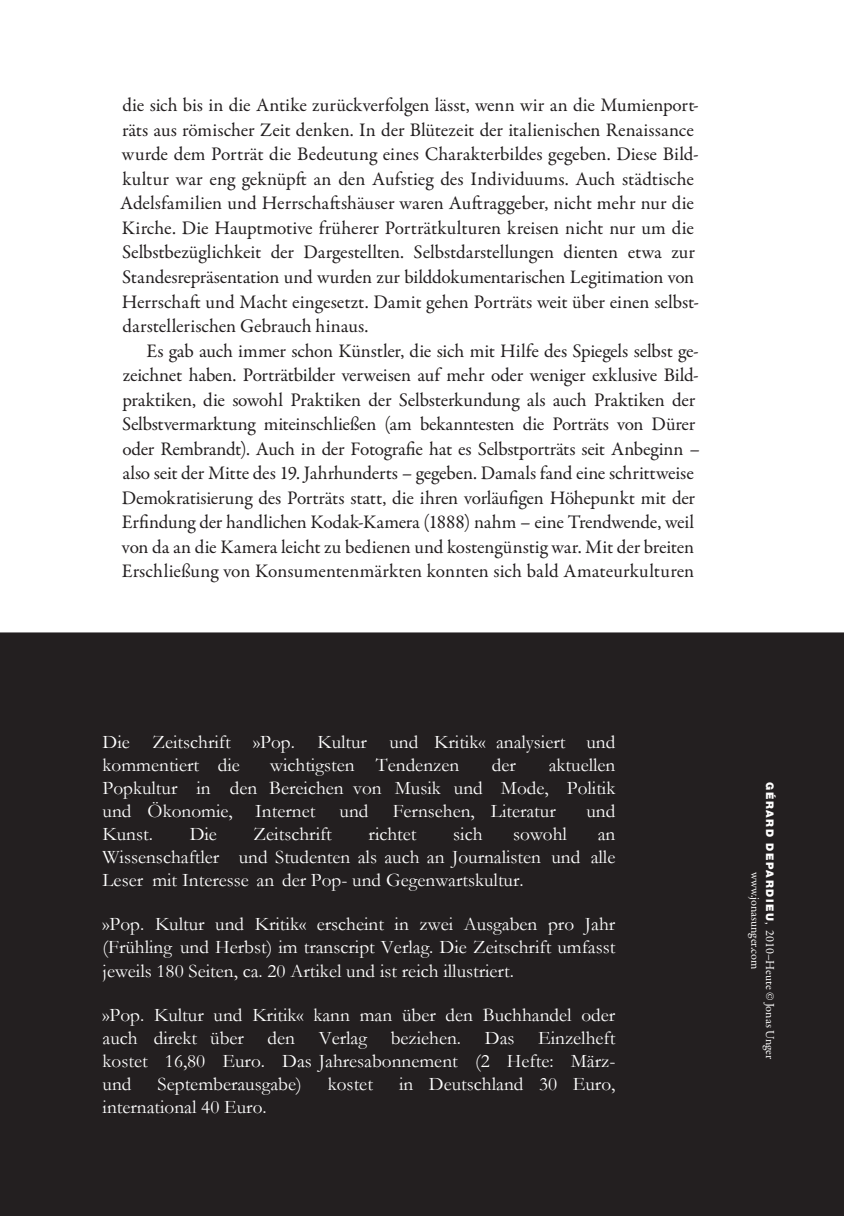
<style>
.page{position:relative;width:844px;height:1216px;background:#fff}
.page>*{position:absolute;margin:0;border:0;box-sizing:border-box;transform-origin:0 0}
.t1{font:19.25px/24.5px "Garamond Premr Pro";letter-spacing:-.005em;color:#231f20}
.t2{font:19.25px/23.1px "Garamond";color:#fff;text-align:justify}
.t3{font:12.25px/14.7px "Garamond Premr Pro";letter-spacing:-.005em;color:#fff;text-align:center}
.s1{font-family:"Helvetica Neue LT Std";font-weight:900;font-size:10.5px}
</style>
<div class="page">
<div style="left:0;top:633px;width:843px;height:582px;background:#231f20"></div>
<p class="t1" style="left:120px;top:93px;width:580px">die sich bis in die Antike zurückverfolgen lässt, wenn wir an die Mumienport&shy;räts aus römischer Zeit denken. In der Blütezeit der italienischen Renaissance wurde dem Porträt die Bedeutung eines Charakterbildes gegeben. Diese Bild&shy;kultur war eng geknüpft an den Aufstieg des Individuums. Auch städtische Adelsfamilien und Herrschaftshäuser waren Auftraggeber, nicht mehr nur die Kirche. Die Hauptmotive früherer Porträtkulturen kreisen nicht nur um die Selbstbezüglichkeit der Dargestellten. Selbstdarstellungen dienten etwa zur Standesrepräsentation und wurden zur bilddokumentarischen Legitimation von Herrschaft und Macht eingesetzt. Damit gehen Porträts weit über einen selbst&shy;darstellerischen Gebrauch hinaus.</p>
<p class="t1" style="left:122px;top:339px;width:580px;text-indent:25px">Es gab auch immer schon Künstler, die sich mit Hilfe des Spiegels selbst ge&shy;zeichnet haben. Porträtbilder verweisen auf mehr oder weniger exklusive Bild&shy;praktiken, die sowohl Praktiken der Selbsterkundung als auch Praktiken der Selbstvermarktung miteinschließen (am bekanntesten die Porträts von Dürer oder Rembrandt). Auch in der Fotografie hat es Selbstporträts seit Anbeginn – also seit der Mitte des 19. Jahrhunderts – gegeben. Damals fand eine schrittweise Demokratisierung des Porträts statt, die ihren vorläufigen Höhepunkt mit der Erfindung der handlichen Kodak-Kamera (1888) nahm – eine Trendwende, weil von da an die Kamera leicht zu bedienen und kostengünstig war. Mit der breiten Erschließung von Konsumentenmärkten konnten sich bald Amateurkulturen</p>
<p class="t2" style="left:103px;top:729px;width:514px">Die Zeitschrift »Pop. Kultur und Kritik« analysiert und kommentiert die</p>
<p class="t2" style="left:270px;top:752px;width:190px">wichtigsten Tendenzen</p>
<p class="t2" style="left:492px;top:752px;width:26px">der</p>
<p class="t2" style="left:103px;top:752px;width:514px;text-indent:446px">aktuellen Popkultur in den Bereichen von Musik und Mode, Politik und Ökonomie, Internet</p>
<p class="t2" style="left:339px;top:799px;width:30px">und</p>
<p class="t2" style="left:392px;top:799px;width:164px">Fernsehen, Literatur</p>
<p class="t2" style="left:586px;top:799px;width:30px">und</p>
<p class="t2" style="left:103px;top:822px;width:52px">Kunst.</p>
<p class="t2" style="left:190px;top:822px;width:29px">Die</p>
<p class="t2" style="left:253px;top:822px;width:80px">Zeitschrift</p>
<p class="t2" style="left:368px;top:822px;width:49px">richtet</p>
<p class="t2" style="left:453px;top:822px;width:31px">sich</p>
<p class="t2" style="left:513px;top:822px;width:55px">sowohl</p>
<p class="t2" style="left:103px;top:822px;width:514px;text-indent:495px">an Wissenschaftler und Studenten als auch an Journalisten und alle Leser mit Interesse an der Pop- und Gegenwartskultur.</p>
<p class="t2" style="left:103px;top:912px;width:514px">»Pop. Kultur und Kritik« erscheint in zwei Ausgaben pro Jahr (Frühling und Herbst) im transcript Verlag. Die Zeitschrift umfasst jeweils 180 Seiten, ca. 20 Artikel und ist reich illustriert.</p>
<p class="t2" style="left:103px;top:1002px;width:514px">»Pop. Kultur und Kritik« kann man über den Buchhandel oder auch direkt über den Verlag beziehen. Das Einzelheft kostet 16,80 Euro. Das Jahresabonnement (2 Hefte: März&shy;und</p>
<p class="t2" style="left:157px;top:1071px;width:145px">Septemberausgabe)</p>
<p class="t2" style="left:328px;top:1071px;width:47px">kostet</p>
<p class="t2" style="left:399px;top:1071px;width:218px">in Deutschland 30 Euro,</p>
<p class="t2" style="left:103px;top:1094px;width:165px">international 40 Euro.</p>
<p class="t3" style="left:777px;top:782px;width:278px;rotate:90deg"><span class="s1">GérArd depArdieu</span>, 2010–Heute © Jonas Unger www.jonasunger.com</p>
</div>
